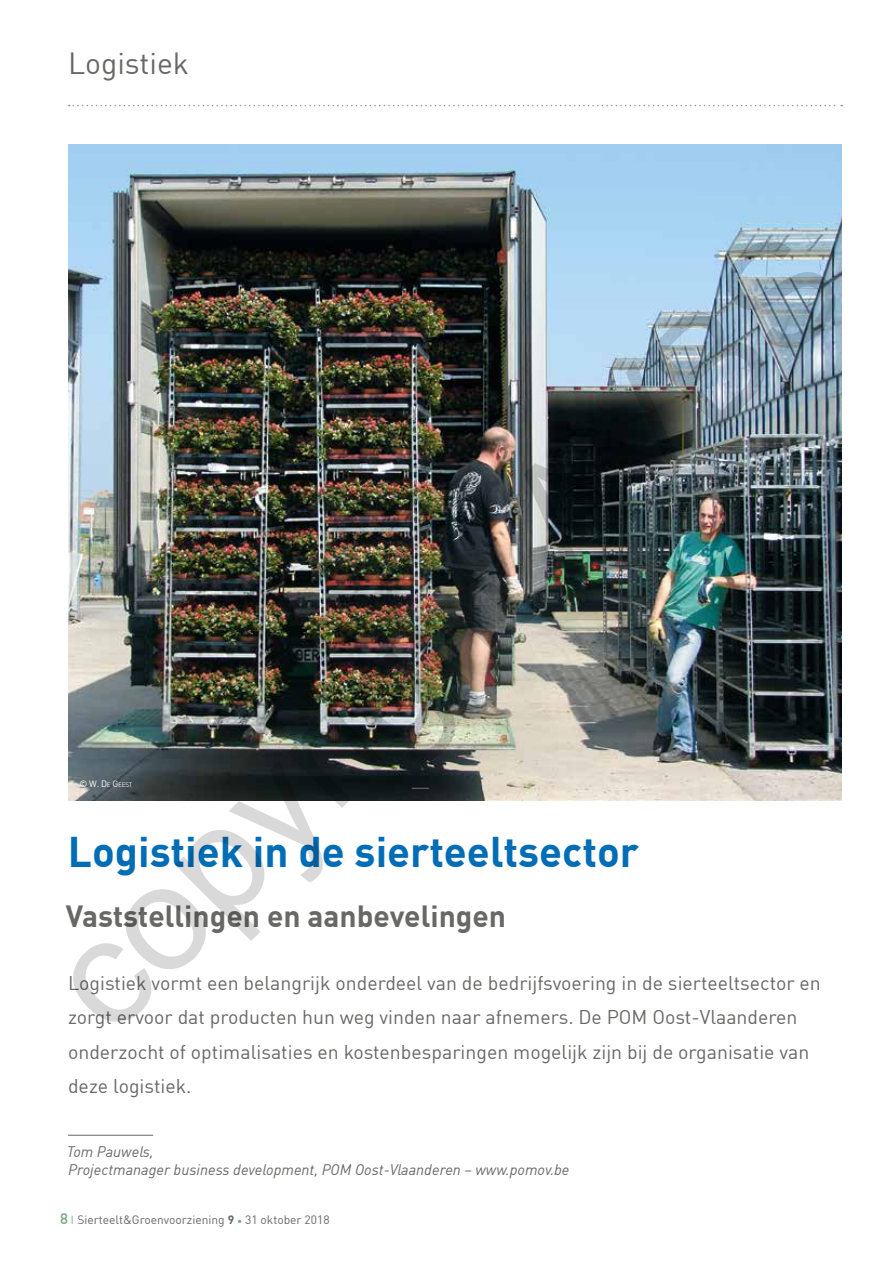
<style>
.page{position:relative;width:893px;height:1263px;background:#fff}
.page>*{position:absolute;margin:0;border:0;box-sizing:border-box;transform-origin:0 0}
.t1{font:150px "Arial";color:rgb(0 0 0/.15)}
.t2{font:700 42px "DIN Offc Pro";color:#006db6}
.t3{font:700 30px "DIN Offc Pro";color:#686867}
.t4{font:30px "DIN Offc Pro";color:#686867}
.t5{font:19.5px/34.5px "DIN Offc Pro";color:#686867}
.t6{font:italic 15px/18px "DIN Offc Pro";color:#686867}
.t7{font:12px "DIN Offc Pro";color:#686867}
.t8{font:9px "DIN Offc Pro";color:#fff}
.s1{font-size:6.3px}
.s2{font-weight:500;font-size:15px;color:#73aa84}
.s3{font-weight:700}
.s4{font-family:"Minion Pro";color:#73aa84}
</style>
<div class="page">
<svg style="left:69px;top:105px;width:773px;height:1px"></svg>
<hr style="left:68px;top:1135px;width:85px;height:1px;background:#686867">
<img style="left:68px;top:145px;width:774px;height:655px">
<h3 class="t4" style="left:68px;top:40px;width:123px">Logistiek</h3>
<h1 class="t1" style="left:4px;top:932px;width:1052px;rotate:-45deg">copyright AVBS</h1>
<p class="t8" style="left:80px;top:776px;width:54px">© W. D<span class="s1">E</span> G<span class="s1">EEST</span></p>
<h2 class="t2" style="left:68px;top:816px;width:572px">Logistiek in de sierteeltsector</h2>
<h3 class="t3" style="left:66px;top:891px;width:442px">Vaststellingen en aanbevelingen</h3>
<p class="t5" style="left:68px;top:964px;width:754px">Logistiek vormt een belangrijk onderdeel van de bedrijfsvoering in de sierteeltsector en zorgt ervoor dat producten hun weg vinden naar afnemers. De POM Oost-Vlaanderen onderzocht of optimalisaties en kostenbesparingen mogelijk zijn bij de organisatie van deze logistiek.</p>
<p class="t6" style="left:67px;top:1141px;width:504px">Tom Pauwels,<br>Projectmanager business development, POM Oost-Vlaanderen – www.pomov.be</p>
<p class="t7" style="left:60px;top:1210px;width:271px"><span class="s2">8</span> Sierteelt&amp;Groenvoorziening <span class="s3">9</span> <span class="s4">•</span> 31 oktober 2018</p>
</div>
